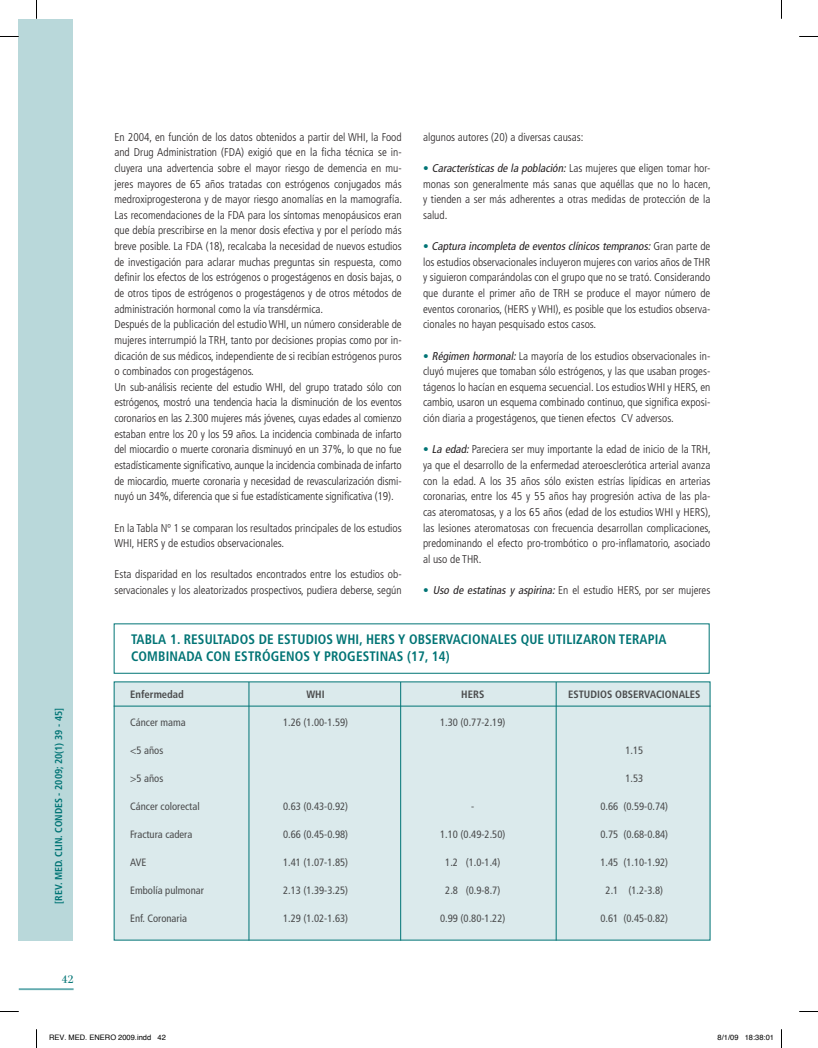
<style>
.page{position:relative;width:818px;height:1048px;background:#fff}
.page>*{position:absolute;margin:0;border:0;box-sizing:border-box;transform-origin:0 0}
.t1{font:16.25px "Filosofia Grand Caps";color:#007475;scale:1.1 1}
.t2{font:700 condensed 13.75px/16.5px "Frutiger";letter-spacing:.01em;color:#007475;scale:.96 1}
.t3{font:300 condensed 11.25px/15.6px "Frutiger";color:#231f20;text-align:justify}
.t4{font:condensed 10.62px "Frutiger";color:#4b4c4d}
.t5{font:700 condensed 10.62px "Frutiger";color:#4b4c4d}
.t6{font:700 condensed 10px "Frutiger";color:#007475}
.t7{font:7.5px "Helvetica";color:#000}
.s1{color:#007475}
.s2{font-weight:400;font-style:italic}
</style>
<div class="page">
<hr style="left:19px;top:988px;width:55px;height:2px;background:#63abaf">
<div style="left:114px;top:681px;width:596px;height:259px;background:#dbeaec"></div>
<hr style="left:114px;top:705px;width:596px;height:1px;background:#007475">
<hr style="left:248px;top:682px;width:1px;height:258px;background:#007475">
<hr style="left:400px;top:682px;width:1px;height:258px;background:#007475">
<hr style="left:555px;top:682px;width:1px;height:258px;background:#007475">
<div style="left:19px;top:19px;width:54px;height:921px;background:#b9d8da"></div>
<svg style="left:0;top:36px;width:19px;height:1px"></svg>
<svg style="left:799px;top:36px;width:18px;height:1px"></svg>
<svg style="left:0;top:1011px;width:19px;height:1px"></svg>
<svg style="left:799px;top:1011px;width:18px;height:1px"></svg>
<svg style="left:36px;top:0;width:1px;height:19px"></svg>
<svg style="left:36px;top:1029px;width:1px;height:18px"></svg>
<p class="t6" style="left:53px;top:903px;width:197px;rotate:-90deg">[REV. MED. CLIN. CONDES - 2009; 20(1) 39 - 45]</p>
<h1 class="t1" style="left:61px;top:969px;width:13px">42</h1>
<p class="t3" style="left:114px;top:129px;width:289px;text-align:left">En 2004, en función de los datos obtenidos a partir del WHI, la Food and Drug Administration (FDA) exigió que en la ficha técnica se in&shy;cluyera una advertencia sobre el mayor riesgo de demencia en mu&shy;jeres mayores de 65 años tratadas con estrógenos conjugados más medroxiprogesterona y de mayor riesgo anomalías en la mamografía.<br>Las recomendaciones de la FDA para los síntomas menopáusicos eran que debía prescribirse en la menor dosis efectiva y por el período más breve posible. La FDA (18), recalcaba la necesidad de nuevos estudios de investigación para aclarar muchas preguntas sin respuesta, como definir los efectos de los estrógenos o progestágenos en dosis bajas, o de otros tipos de estrógenos o progestágenos y de otros métodos de administración hormonal como la vía transdérmica.<br>Después de la publicación del estudio WHI, un número considerable de mujeres interrumpió la TRH, tanto por decisiones propias como por in&shy;dicación de sus médicos, independiente de si recibían estrógenos puros o combinados con progestágenos.<br>Un sub-análisis reciente del estudio WHI, del grupo tratado sólo con estrógenos, mostró una tendencia hacia la disminución de los eventos coronarios en las 2.300 mujeres más jóvenes, cuyas edades al comienzo estaban entre los 20 y los 59 años. La incidencia combinada de infarto del miocardio o muerte coronaria disminuyó en un 37%, lo que no fue estadísticamente significativo, aunque la incidencia combinada de infarto de miocardio, muerte coronaria y necesidad de revascularización dismi&shy;nuyó un 34%, diferencia que si fue estadísticamente significativa (19).</p>
<p class="t3" style="left:114px;top:520px;width:288px">En la Tabla Nº 1 se comparan los resultados principales de los estudios<br>WHI, HERS y de estudios observacionales.</p>
<p class="t3" style="left:114px;top:567px;width:288px">Esta disparidad en los resultados encontrados entre los estudios ob&shy;servacionales y los aleatorizados prospectivos, pudiera deberse, según</p>
<p class="t3" style="left:423px;top:129px;width:162px">algunos autores (20) a diversas causas:</p>
<p class="t3" style="left:423px;top:160px;width:289px"><span class="s1">•</span> <span class="s2">Características de la población:</span> L a s m u j e r e s q u e e l i g e n t o m a r h o r&shy;monas son generalmente más sanas que aquéllas que no lo hacen, y tienden a ser más adherentes a otras medidas de protección de la salud.</p>
<p class="t3" style="left:423px;top:238px;width:289px"><span class="s1">•</span> <span class="s2">Captura incompleta de eventosclínicostempranos:</span>G r a n p a r t e d e los estudios observacionales incluyeron mujeres con varios años de THR y siguieron comparándolas con el grupo que no se trató. Considerando que durante el primer año de TRH se produce el mayor número de eventos coronarios, (HERS y WHI), es posible que los estudios observa&shy;cionales no hayan pesquisado estos casos.</p>
<p class="t3" style="left:423px;top:348px;width:289px"><span class="s1">•</span> <span class="s2">Régimen hormonal:</span>La mayoría de los estudios observacionales in&shy;cluyó mujeres que tomaban sólo estrógenos, y las que usaban proges&shy;tágenos lo hacían en esquema secuencial. Los estudios WHI y HERS, en cambio, usaron un esquema combinado continuo, que significa exposi&shy;ción diaria a progestágenos, que tienen efectos CV adversos.</p>
<p class="t3" style="left:423px;top:442px;width:289px"><span class="s1">•</span> <span class="s2">La edad:</span>Pareciera ser muy importante la edad de inicio de la TRH, ya que el desarrollo de la enfermedad ateroesclerótica arterial avanza con la edad. A los 35 años sólo existen estrías lipídicas en arterias coronarias, entre los 45 y 55 años hay progresión activa de las pla&shy;cas ateromatosas, y a los 65 años (edad de los estudios WHI y HERS), las lesiones ateromatosas con frecuencia desarrollan complicaciones, predominando el efecto pro-trombótico o pro-inflamatorio, asociado al uso de THR.</p>
<p class="t3" style="left:423px;top:582px;width:288px"><span class="s1">•</span> <span class="s2">Uso de estatinas y aspirina:</span> En el estudio HERS, por ser mujeres</p>
<p class="t2" style="left:131px;top:631px;width:559px">TABLA 1. RESULTADOS DE ESTUDIOS WHI, HERS Y OBSERVACIONALES QUE UTILIZARON TERAPIA<br>COMBINADA CON ESTRÓGENOS Y PROGESTINAS (17, 14)</p>
<p class="t5" style="left:130px;top:688px;width:55px">Enfermedad</p>
<p class="t4" style="left:130px;top:716px;width:57px">Cáncer mama</p>
<p class="t4" style="left:130px;top:744px;width:35px">&lt;5 años</p>
<p class="t4" style="left:130px;top:772px;width:35px">&gt;5 años</p>
<p class="t4" style="left:130px;top:800px;width:71px">Cáncer colorectal</p>
<p class="t4" style="left:130px;top:828px;width:64px">Fractura cadera</p>
<p class="t4" style="left:130px;top:856px;width:18px">AVE</p>
<p class="t4" style="left:130px;top:884px;width:75px">Embolía pulmonar</p>
<p class="t4" style="left:130px;top:912px;width:58px">Enf. Coronaria</p>
<p class="t5" style="left:568px;top:688px;width:134px">ESTUDIOS OBSERVACIONALES</p>
<p class="t5" style="left:461px;top:688px;width:25px">HERS</p>
<p class="t4" style="left:440px;top:716px;width:67px">1.30 (0.77-2.19)</p>
<p class="t5" style="left:306px;top:688px;width:20px">WHI</p>
<p class="t4" style="left:283px;top:716px;width:67px">1.26 (1.00-1.59)</p>
<p class="t4" style="left:625px;top:744px;width:19px">1.15</p>
<p class="t4" style="left:625px;top:772px;width:19px">1.53</p>
<p class="t4" style="left:600px;top:800px;width:69px">0.66 (0.59-0.74)</p>
<p class="t4" style="left:600px;top:828px;width:69px">0.75 (0.68-0.84)</p>
<p class="t4" style="left:600px;top:856px;width:69px">1.45 (1.10-1.92)</p>
<p class="t4" style="left:605px;top:884px;width:59px">2.1 (1.2-3.8)</p>
<p class="t4" style="left:600px;top:912px;width:69px">0.61 (0.45-0.82)</p>
<p class="t4" style="left:283px;top:800px;width:67px">0.63 (0.43-0.92)</p>
<p class="t4" style="left:283px;top:828px;width:67px">0.66 (0.45-0.98)</p>
<p class="t4" style="left:283px;top:856px;width:67px">1.41 (1.07-1.85)</p>
<p class="t4" style="left:283px;top:884px;width:67px">2.13 (1.39-3.25)</p>
<p class="t4" style="left:283px;top:912px;width:67px">1.29 (1.02-1.63)</p>
<p class="t4" style="left:471px;top:800px;width:5px">-</p>
<p class="t4" style="left:440px;top:828px;width:67px">1.10 (0.49-2.50)</p>
<p class="t4" style="left:445px;top:856px;width:56px">1.2 (1.0-1.4)</p>
<p class="t4" style="left:445px;top:884px;width:56px">2.8 (0.9-8.7)</p>
<p class="t4" style="left:440px;top:912px;width:67px">0.99 (0.80-1.22)</p>
<p class="t7" style="left:49px;top:1031px;width:118px">REV. MED. ENERO 2009.indd 42</p>
<p class="t7" style="left:717px;top:1031px;width:58px">8/1/09 18:38:01</p>
</div>
